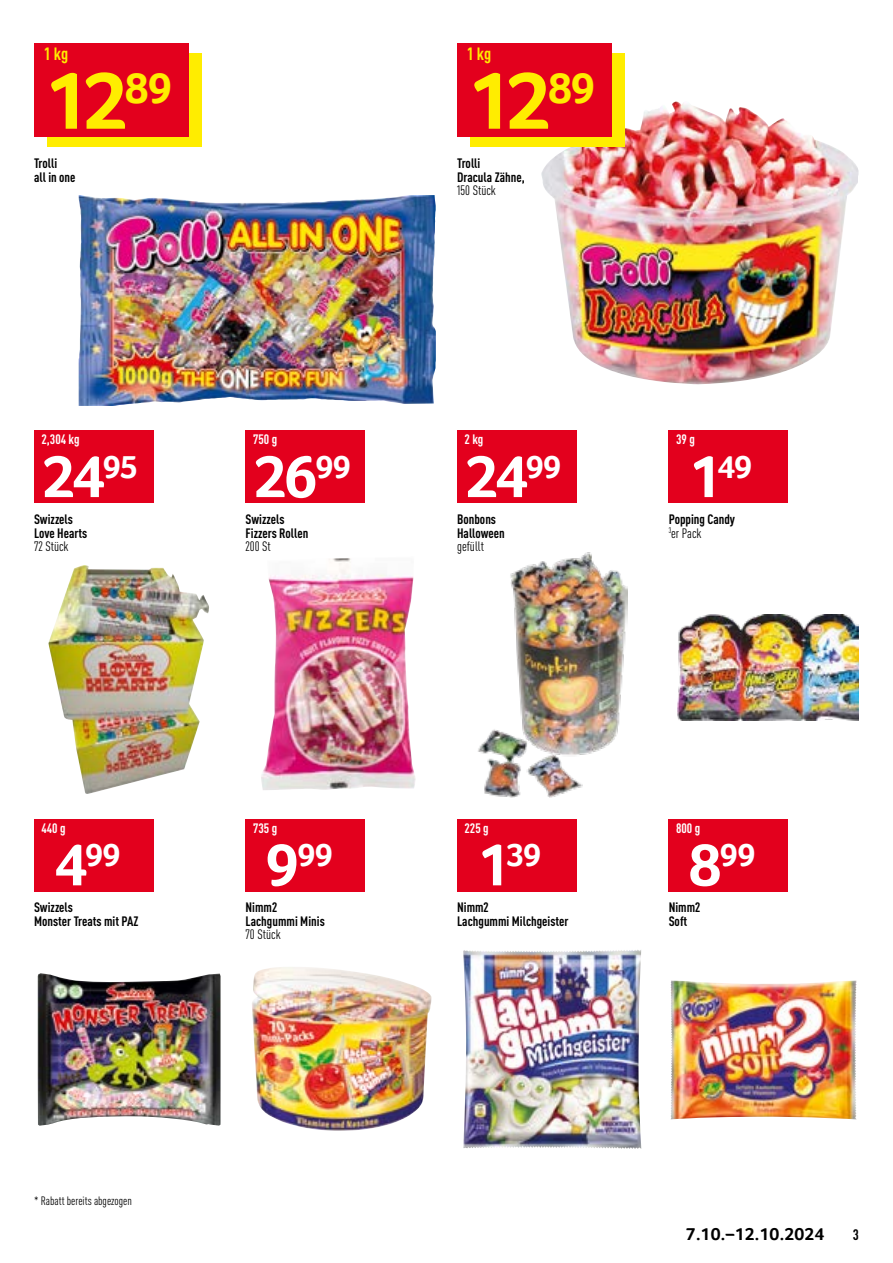
<style>
.page{position:relative;width:893px;height:1263px;background:#fff}
.page>*{position:absolute;margin:0;border:0;box-sizing:border-box;transform-origin:0 0}
.Preis_HOT{font:700 84px "Transgourmet";color:#ffed00}
.Preis_weiss{font:700 61.5px "Transgourmet";color:#fff}
.Preis_weiss-2{font:700 33.3px "Transgourmet";letter-spacing:-.025em;color:#fff}
.t1{font:700 18px "Transgourmet";letter-spacing:.01em;color:#000}
.Unit_HOT{font:700 condensed 17.55px "DINOT";color:#ffed00}
.t2{font:700 condensed 15px "DINOT";color:#000}
.t3{font:700 condensed 13.5px/13.5px "DINOT";color:#000}
.t4{font:condensed 13.5px "DINOT";color:#000}
.Unit_weiss{font:700 condensed 13.5px "DINOT";color:#fff}
.t5{font:condensed 12px "DINOT";color:#000}
.s1{font-size:61.5px}
</style>
<div class="page">
<img style="left:79px;top:195px;width:357px;height:211px">
<img style="left:541px;top:101px;width:318px;height:283px">
<img style="left:48px;top:565px;width:161px;height:229px">
<img style="left:261px;top:558px;width:155px;height:232px">
<img style="left:478px;top:552px;width:149px;height:246px">
<img style="left:677px;top:614px;width:182px;height:106px">
<img style="left:38px;top:973px;width:183px;height:153px">
<img style="left:252px;top:967px;width:180px;height:164px">
<img style="left:463px;top:950px;width:176px;height:198px">
<img style="left:670px;top:980px;width:187px;height:139px">
<div style="left:47px;top:53px;width:155px;height:94px;background:#ffed00"></div>
<div style="left:34px;top:43px;width:155px;height:93px;background:#e3001d"></div>
<div style="left:470px;top:53px;width:155px;height:94px;background:#ffed00"></div>
<div style="left:457px;top:43px;width:155px;height:93px;background:#e3001d"></div>
<div style="left:34px;top:431px;width:119px;height:72px;background:#e3001d"></div>
<div style="left:246px;top:431px;width:119px;height:72px;background:#e3001d"></div>
<div style="left:457px;top:431px;width:119px;height:72px;background:#e3001d"></div>
<div style="left:669px;top:431px;width:119px;height:72px;background:#e3001d"></div>
<div style="left:34px;top:819px;width:119px;height:72px;background:#e3001d"></div>
<div style="left:246px;top:819px;width:119px;height:72px;background:#e3001d"></div>
<div style="left:457px;top:819px;width:119px;height:72px;background:#e3001d"></div>
<div style="left:669px;top:819px;width:119px;height:72px;background:#e3001d"></div>
<p class="Unit_HOT" style="left:44px;top:43px;width:26px">1 kg</p>
<p class="Unit_HOT" style="left:467px;top:43px;width:26px">1 kg</p>
<p class="Preis_HOT" style="left:44px;top:51px;width:130px">12<sup>89</sup></p>
<p class="Preis_HOT" style="left:467px;top:51px;width:130px">12<sup>89</sup></p>
<p class="t3" style="left:34px;top:156px;width:43px">Trolli<br>all in one</p>
<p class="t3" style="left:457px;top:156px;width:69px">Trolli<br>Dracula Zähne,</p>
<p class="t4" style="left:457px;top:182px;width:40px">150 Stück</p>
<p class="Unit_weiss" style="left:41px;top:431px;width:40px">2,304 kg</p>
<p class="Unit_weiss" style="left:253px;top:431px;width:26px">750 g</p>
<p class="Unit_weiss" style="left:465px;top:431px;width:20px">2 kg</p>
<p class="Unit_weiss" style="left:676px;top:431px;width:20px">39 g</p>
<p class="Preis_weiss" style="left:42px;top:440px;width:98px">24<sup>95</sup></p>
<p class="Preis_weiss" style="left:253px;top:440px;width:99px">26<sup>99</sup></p>
<p class="Preis_weiss" style="left:465px;top:440px;width:98px">24<sup>99</sup></p>
<p class="Preis_weiss-2" style="left:688px;top:447px;width:65px"><span class="s1">1</span>49</p>
<p class="t3" style="left:34px;top:512px;width:55px">Swizzels<br>Love Hearts</p>
<p class="t4" style="left:34px;top:538px;width:36px">72 Stück</p>
<p class="t3" style="left:246px;top:512px;width:64px">Swizzels<br>Fizzers Rollen</p>
<p class="t4" style="left:246px;top:538px;width:27px">200 St</p>
<p class="t3" style="left:457px;top:512px;width:49px">Bonbons<br>Halloween</p>
<p class="t4" style="left:457px;top:538px;width:28px">gefüllt</p>
<p class="t3" style="left:669px;top:512px;width:68px">Popping Candy</p>
<p class="t4" style="left:669px;top:525px;width:34px"><sup>3</sup>er Pack</p>
<p class="Unit_weiss" style="left:41px;top:819px;width:26px">440 g</p>
<p class="Unit_weiss" style="left:253px;top:819px;width:26px">735 g</p>
<p class="Unit_weiss" style="left:465px;top:819px;width:26px">225 g</p>
<p class="Unit_weiss" style="left:676px;top:819px;width:26px">800 g</p>
<p class="Preis_weiss-2" style="left:54px;top:835px;width:68px"><span class="s1">4</span>99</p>
<p class="Preis_weiss-2" style="left:265px;top:835px;width:69px"><span class="s1">9</span>99</p>
<p class="Preis_weiss-2" style="left:477px;top:835px;width:66px"><span class="s1">1</span>39</p>
<p class="Preis_weiss-2" style="left:688px;top:835px;width:69px"><span class="s1">8</span>99</p>
<p class="t3" style="left:34px;top:900px;width:106px">Swizzels<br>Monster Treats mit PAZ</p>
<p class="t3" style="left:246px;top:900px;width:81px">Nimm2<br>Lachgummi Minis</p>
<p class="t4" style="left:246px;top:927px;width:37px">70 Stück</p>
<p class="t3" style="left:457px;top:900px;width:113px">Nimm2<br>Lachgummi Milchgeister</p>
<p class="t3" style="left:669px;top:900px;width:33px">Nimm2<br>Soft</p>
<p class="t5" style="left:34px;top:1194px;width:99px">* Rabatt bereits abgezogen</p>
<p class="t1" style="left:686px;top:1224px;width:140px">7.10.–12.10.2024</p>
<p class="t2" style="left:853px;top:1226px;width:8px">3</p>
</div>
